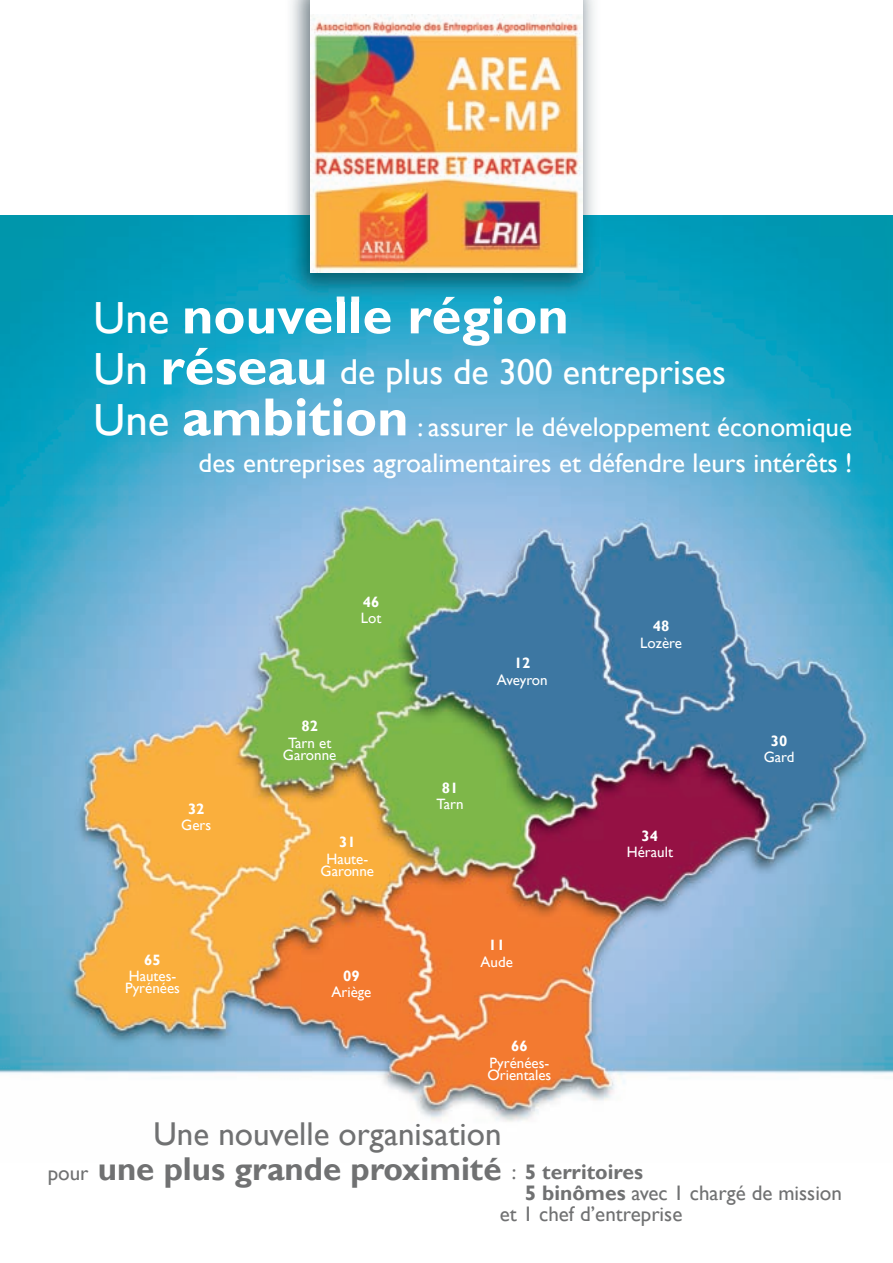
<style>
.page{position:relative;width:893px;height:1263px;background:#fff}
.page>*{position:absolute;margin:0;border:0;box-sizing:border-box;transform-origin:0 0}
.t1{font:700 54px "Gill Sans";color:#fff}
.t2{font:36px "Gill Sans";color:#fff}
.t3{font:33px/34.5px "Gill Sans";color:#707172;text-align:right}
.t4{font:27px/36px "Gill Sans";color:#fff;text-align:right}
.t5{font:21px "Gill Sans";color:#707172}
.t6{font:700 21px "Gill Sans";color:#707172}
.t7{font:15px/12px "Gill Sans";color:#fff;text-align:center}
.t8{font:700 15px "Gill Sans";color:#fff}
.t9{font:15px "Gill Sans";letter-spacing:-.02em;color:#fff}
.s1{font-weight:400;font-size:45px}
.s2{font-size:45px}
.s3{font-weight:700;font-size:54px}
.s4{font-size:21px}
.s5{font-weight:700}
.s6{font-weight:400}
</style>
<div class="page">
<img style="left:0;top:215px;width:893px;height:907px">
<img style="left:286px;top:0;width:315px;height:302px">
<img style="left:286px;top:215px;width:315px;height:1px">
<img style="left:336px;top:296px;width:166px;height:6px">
<div style="left:310px;top:0;width:273px;height:272px;background:#fff"></div>
<img style="left:310px;top:15px;width:273px;height:257px">
<h1 class="t1" style="left:94px;top:283px;width:477px"><span class="s1">Une</span> nouvelle région</h1>
<h2 class="t2" style="left:94px;top:351px;width:634px"><span class="s2">Un</span> <span class="s3">réseau</span> de plus de 300 entreprises</h2>
<h1 class="t1" style="left:94px;top:385px;width:317px"><span class="s1">Une</span> ambition</h1>
<h3 class="t4" style="left:199px;top:408px;width:655px">: assurer le développement économique<br>des entreprises agroalimentaires et défendre leurs intérêts !</h3>
<p class="t8" style="left:188px;top:799px;width:18px">32</p>
<p class="t7" style="left:181px;top:819px;width:32px">Gers</p>
<p class="t8" style="left:144px;top:951px;width:18px">65</p>
<p class="t7" style="left:125px;top:970px;width:56px;text-align:left">Hautes-<br>Pyrénées</p>
<p class="t8" style="left:363px;top:593px;width:18px">46</p>
<p class="t7" style="left:361px;top:612px;width:22px">Lot</p>
<p class="t8" style="left:301px;top:717px;width:18px">82</p>
<p class="t7" style="left:283px;top:736px;width:55px">Tarn et<br>Garonne</p>
<p class="t8" style="left:339px;top:833px;width:18px">31</p>
<p class="t7" style="left:321px;top:852px;width:55px">Haute-<br>Garonne</p>
<p class="t8" style="left:343px;top:967px;width:18px">09</p>
<p class="t7" style="left:331px;top:986px;width:42px">Ariège</p>
<p class="t8" style="left:514px;top:654px;width:18px">12</p>
<p class="t9" style="left:497px;top:671px;width:52px">Aveyron</p>
<p class="t8" style="left:442px;top:779px;width:18px">81</p>
<p class="t7" style="left:436px;top:798px;width:29px">Tarn</p>
<p class="t8" style="left:488px;top:936px;width:18px">11</p>
<p class="t7" style="left:481px;top:955px;width:34px">Aude</p>
<p class="t8" style="left:511px;top:1037px;width:18px">66</p>
<p class="t7" style="left:487px;top:1056px;width:65px;text-align:left">Pyrénées-<br>Orientales</p>
<p class="t8" style="left:653px;top:617px;width:18px">48</p>
<p class="t7" style="left:640px;top:636px;width:43px">Lozère</p>
<p class="t8" style="left:642px;top:826px;width:18px">34</p>
<p class="t7" style="left:627px;top:846px;width:48px">Hérault</p>
<p class="t8" style="left:771px;top:732px;width:18px">30</p>
<p class="t7" style="left:764px;top:751px;width:32px">Gard</p>
<h3 class="t3" style="left:48px;top:1116px;width:455px">Une nouvelle organisation<br><span class="s4">pour</span> <span class="s5">une plus grande proximité</span></h3>
<h3 class="t6" style="left:512px;top:1159px;width:133px"><span class="s6">:</span> 5 territoires</h3>
<h3 class="t5" style="left:525px;top:1180px;width:319px"><span class="s5">5 binômes</span> avec 1 chargé de mission</h3>
<h3 class="t5" style="left:500px;top:1201px;width:184px">et 1 chef d’entreprise</h3>
</div>
